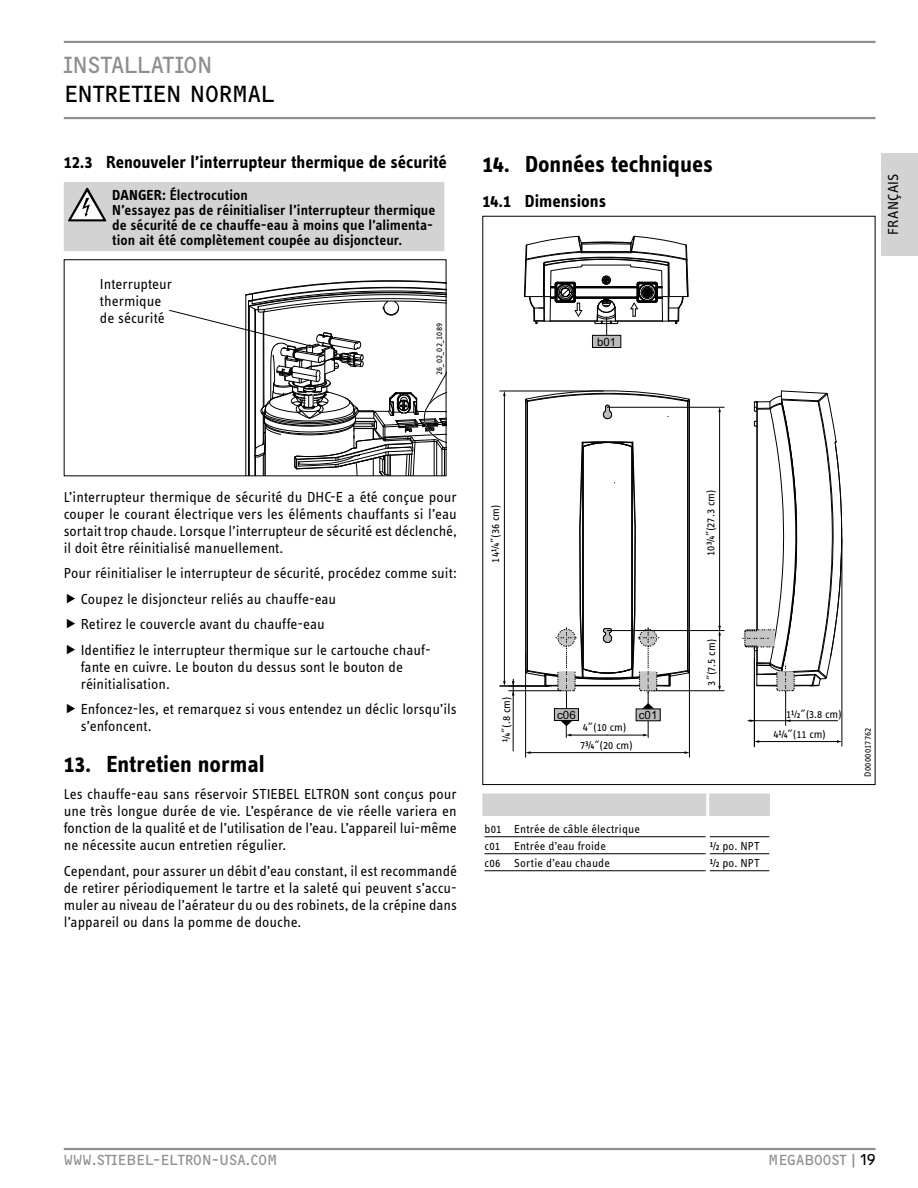
<style>
.page{position:relative;width:918px;height:1188px;background:#fff}
.page>*{position:absolute;margin:0;border:0;box-sizing:border-box;transform-origin:0 0}
.t1{font:700 24px "STE Info Text";color:#000}
.t2{font:24px "F2 FOCR Bczyk Com";letter-spacing:-.015em;color:#000}
.t3{font:24px "F2 FOCR Bczyk Com";letter-spacing:-.015em;color:#8f8f8f}
.t4{font:700 18px "STE Info Text";color:#000}
.t5{font:15px/17px "STE Info Text";color:#000}
.t6{font:600 15px/15px "STE Info Text";letter-spacing:.005em;color:#000}
.t7{font:15px "F2 FOCR Bczyk Com";color:#8f8f8f}
.t8{font:12px/17px "STE Info Text";letter-spacing:.01em;color:#000}
.t9{font:11.4px "STE Info Text";color:#000}
.t10{font:11.4px "Arial";color:#000}
.t11{font:9.3px "STE Info Text";letter-spacing:.035em;color:#000}
.t12{font:9px "STE Info Text";letter-spacing:.02em;color:#000}
.s1{font-weight:700}
.s2{color:#000}
</style>
<div class="page">
<div style="left:882px;top:153px;width:36px;height:102px;background:#d3d3d3"></div>
<hr style="left:64px;top:1148px;width:811px;height:2px;background:#8f8f8f">
<hr style="left:64px;top:41px;width:811px;height:2px;background:#8f8f8f">
<hr style="left:64px;top:117px;width:811px;height:2px;background:#8f8f8f">
<div style="left:64px;top:182px;width:380px;height:69px;background:#d3d3d3"></div>
<hr style="left:754px;top:658px;width:1px;height:89px;background:#000">
<hr style="left:500px;top:391px;width:103px;height:1px;background:#000">
<hr style="left:500px;top:686px;width:49px;height:1px;background:#000">
<svg style="left:503px;top:391px;width:3px;height:5px"></svg>
<hr style="left:504px;top:395px;width:1px;height:143px;background:#000">
<svg style="left:503px;top:681px;width:3px;height:5px"></svg>
<hr style="left:504px;top:538px;width:1px;height:144px;background:#000">
<hr style="left:607px;top:407px;width:117px;height:1px;background:#000">
<hr style="left:719px;top:531px;width:1px;height:99px;background:#000">
<svg style="left:718px;top:407px;width:3px;height:5px"></svg>
<hr style="left:719px;top:412px;width:1px;height:119px;background:#000">
<hr style="left:652px;top:690px;width:72px;height:1px;background:#000">
<svg style="left:718px;top:670px;width:3px;height:21px"></svg>
<svg style="left:718px;top:626px;width:3px;height:9px"></svg>
<hr style="left:719px;top:635px;width:1px;height:35px;background:#000">
<hr style="left:525px;top:653px;width:1px;height:104px;background:#000">
<hr style="left:689px;top:651px;width:1px;height:106px;background:#000">
<hr style="left:530px;top:752px;width:78px;height:1px;background:#000">
<hr style="left:608px;top:752px;width:77px;height:1px;background:#000">
<hr style="left:842px;top:539px;width:1px;height:207px;background:#000">
<hr style="left:759px;top:741px;width:40px;height:1px;background:#000">
<svg style="left:837px;top:740px;width:5px;height:3px"></svg>
<hr style="left:799px;top:741px;width:39px;height:1px;background:#000">
<hr style="left:785px;top:678px;width:1px;height:47px;background:#000">
<hr style="left:748px;top:720px;width:90px;height:1px;background:#000">
<svg style="left:742px;top:390px;width:100px;height:303px"></svg>
<hr style="left:607px;top:630px;width:117px;height:1px;background:#000">
<svg style="left:524px;top:215px;width:166px;height:523px"></svg>
<hr style="left:509px;top:686px;width:39px;height:1px;background:#000">
<hr style="left:509px;top:690px;width:52px;height:1px;background:#000">
<hr style="left:513px;top:679px;width:1px;height:72px;background:#000">
<svg style="left:512px;top:681px;width:3px;height:15px"></svg>
<div style="left:482px;top:793px;width:288px;height:23px;background:#d3d3d3"></div>
<hr style="left:706px;top:793px;width:3px;height:23px;background:#fff">
<hr style="left:485px;top:836px;width:221px;height:1px;background:#000">
<hr style="left:710px;top:836px;width:59px;height:1px;background:#000">
<hr style="left:485px;top:853px;width:221px;height:1px;background:#000">
<hr style="left:710px;top:853px;width:59px;height:1px;background:#000">
<hr style="left:485px;top:870px;width:221px;height:1px;background:#000">
<hr style="left:710px;top:870px;width:59px;height:1px;background:#000">
<svg style="left:168px;top:280px;width:278px;height:196px"></svg>
<h1 class="t3" style="left:64px;top:56px;width:151px">INSTALLATION</h1>
<h1 class="t2" style="left:64px;top:85px;width:212px">ENTRETIEN NORMAL</h1>
<p class="t4" style="left:64px;top:155px;width:385px">12.3 Renouveler l’interrupteur thermique de sécurité</p>
<p class="t6" style="left:112px;top:189px;width:325px"><span class="s1">DANGER:</span> Électrocution<br>N’essayez pas de réinitialiser l’interrupteur thermique de sécurité de ce chauffe-eau à moins que l’alimenta&shy;tion ait été complètement coupée au disjoncteur.</p>
<p class="t5" style="left:100px;top:277px;width:74px">Interrupteur thermique de sécurité</p>
<p class="t12" style="left:436px;top:375px;width:54px;rotate:-90deg">26_02_02_1089</p>
<h1 class="t1" style="left:482px;top:155px;width:232px">14. Données techniques</h1>
<p class="t4" style="left:482px;top:195px;width:125px">14.1 Dimensions</p>
<p class="t10" style="left:597px;top:335px;width:21px">b01</p>
<p class="t5" style="left:886px;top:235px;width:63px;rotate:-90deg">FRANÇAIS</p>
<p class="t5" style="left:64px;top:490px;width:395px;text-align:justify">L’interrupteur thermique de sécurité du DHC-E a été conçue pour couper le courant électrique vers les éléments chauffants si l’eau sortait trop chaude. Lorsque l’interrupteur de sécurité est déclenché, il doit être réinitialisé manuellement.</p>
<p class="t5" style="left:81px;top:562px;width:378px;line-height:25.5px;text-indent:-17px">Pour réinitialiser le interrupteur de sécurité, procédez comme suit:<br>Coupez le disjoncteur reliés au chauffe-eau<br>Retirez le couvercle avant du chauffe-eau<br>Identifiez le interrupteur thermique sur le cartouche chauf-</p>
<p class="t5" style="left:81px;top:660px;width:324px">fante en cuivre. Le bouton du dessus sont le bouton de réinitialisation.</p>
<p class="t5" style="left:81px;top:702px;width:377px">Enfoncez-les, et remarquez si vous entendez un déclic lorsqu’ils s’enfoncent.</p>
<h1 class="t1" style="left:64px;top:755px;width:202px">13. Entretien normal</h1>
<p class="t5" style="left:64px;top:787px;width:395px;text-align:justify">Les chauffe-eau sans réservoir STIEBEL ELTRON sont conçus pour une très longue durée de vie. L’espérance de vie réelle variera en fonction de la qualité et de l’utilisation de l’eau. L’appareil lui-même ne nécessite aucun entretien régulier.</p>
<p class="t5" style="left:64px;top:864px;width:395px;text-align:justify">Cependant, pour assurer un débit d’eau constant, il est recommandé de retirer périodiquement le tartre et la saleté qui peuvent s’accu&shy;muler au niveau de l’aérateur du ou des robinets, de la crépine dans l’appareil ou dans la pomme de douche.</p>
<p class="t9" style="left:491px;top:563px;width:59px;rotate:-90deg">14¼˝(36 cm)</p>
<p class="t9" style="left:706px;top:556px;width:67px;rotate:-90deg">10¾˝(27.3 cm)</p>
<p class="t9" style="left:502px;top:742px;width:47px;rotate:-90deg">¼˝(.8 cm)</p>
<p class="t10" style="left:557px;top:708px;width:20px">c06</p>
<p class="t10" style="left:639px;top:708px;width:20px">c01</p>
<p class="t9" style="left:583px;top:723px;width:45px">4˝(10 cm)</p>
<p class="t9" style="left:580px;top:741px;width:54px">7¾˝(20 cm)</p>
<p class="t9" style="left:707px;top:686px;width:48px;rotate:-90deg">3˝(7.5 cm)</p>
<p class="t9" style="left:786px;top:710px;width:57px">1½˝(3.8 cm)</p>
<p class="t9" style="left:773px;top:730px;width:54px">4¼˝(11 cm)</p>
<p class="t8" style="left:485px;top:822px;width:157px">b01 Entrée de câble électrique c01 Entrée d’eau froide</p>
<p class="t8" style="left:710px;top:839px;width:51px">½ po. NPT</p>
<p class="t8" style="left:485px;top:856px;width:127px">c06 Sortie d’eau chaude</p>
<p class="t8" style="left:710px;top:856px;width:51px">½ po. NPT</p>
<p class="t11" style="left:864px;top:777px;width:51px;rotate:-90deg">D0000017762</p>
<p class="t7" style="left:64px;top:1154px;width:215px">WWW.STIEBEL-ELTRON-USA.COM</p>
<p class="t7" style="left:768px;top:1154px;width:109px">MEGABOOST | <span class="s2">19</span></p>
</div>
